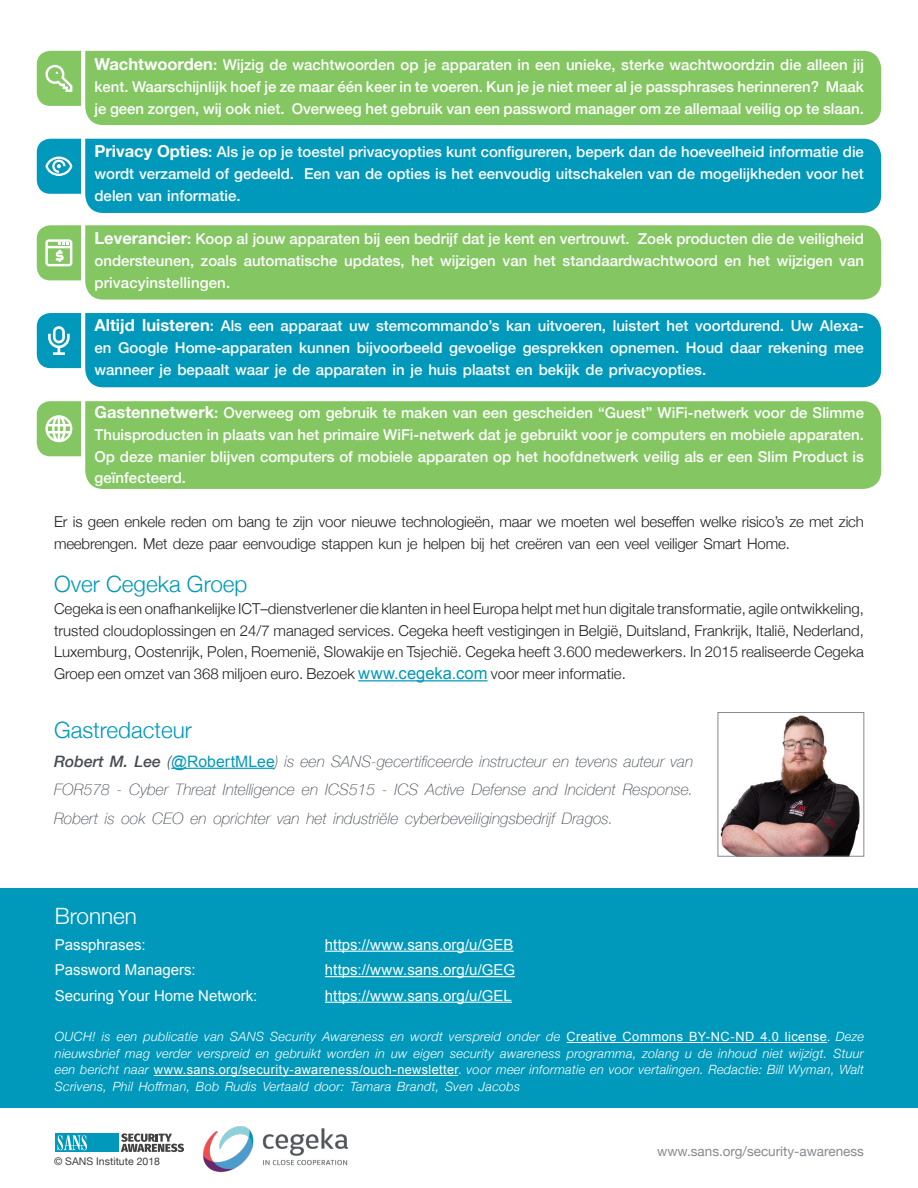
<style>
.page{position:relative;width:918px;height:1188px;background:#fff}
.page>*{position:absolute;margin:0;border:0;box-sizing:border-box;transform-origin:0 0}
.MainText{font:300 22.5px "Helvetica Neue";color:#0098bb}
.t1{font:300 22.5px "Helvetica Neue";color:#fff}
.MainText-2{font:italic 100 15.75px/28.5px "Helvetica Neue";color:#464b54;text-align:justify}
.indents{font:500 15px/21.8px "Helvetica Neue";color:#fff}
.MainText-3{font:300 15px/21.8px "Helvetica Neue";letter-spacing:-.01em;color:#231f20}
.t2{font:15px "Arial";color:#fff}
.t3{font:13.5px "Helvetica Neue";color:#868a8e}
.MainText-4{font:italic 300 12.75px/16.5px "Helvetica Neue";letter-spacing:.02em;color:#fff}
.MainText-5{font:12.75px "Arial";letter-spacing:.03em;color:#fff}
.t4{font:10.5px "Helvetica Neue";color:#413f41}
.s1{font-weight:700;font-size:16.5px}
.s2{font-family:"Arial";font-weight:400;font-size:16.5px;color:#0098bb}
.s3{font-weight:500}
.s4{font-weight:300}
.s5{font-family:"Arial";font-weight:400;font-style:normal;color:#0098bb}
.s6{font-family:"Proxima Nova"}
.s7{font-family:"Arial";font-weight:400;font-style:normal}
.s8{font-style:normal}
</style>
<div class="page">
<div style="left:85px;top:51px;width:796px;height:74px;background:#83c662"></div>
<div style="left:85px;top:139px;width:796px;height:74px;background:#0098bb"></div>
<div style="left:85px;top:225px;width:796px;height:75px;background:#83c662"></div>
<div style="left:85px;top:313px;width:796px;height:74px;background:#0098bb"></div>
<div style="left:85px;top:401px;width:796px;height:88px;background:#83c662"></div>
<div style="left:0;top:889px;width:918px;height:219px;background:#0099bc"></div>
<hr style="left:325px;top:951px;width:189px;height:1px;background:#fff">
<hr style="left:325px;top:976px;width:190px;height:1px;background:#fff">
<hr style="left:325px;top:1002px;width:187px;height:1px;background:#fff">
<hr style="left:358px;top:680px;width:130px;height:1px;background:#0098bb">
<hr style="left:567px;top:1042px;width:260px;height:1px;background:#fff">
<hr style="left:154px;top:1075px;width:304px;height:1px;background:#fff">
<svg style="left:121px;top:1133px;width:63px;height:19px"></svg>
<div style="left:56px;top:1133px;width:63px;height:19px;background:#0098bb"></div>
<svg style="left:58px;top:1135px;width:29px;height:15px"></svg>
<img style="left:203px;top:1126px;width:146px;height:47px">
<hr style="left:171px;top:768px;width:104px;height:1px;background:#0098bb">
<img style="left:720px;top:715px;width:140px;height:139px">
<div style="left:718px;top:712px;width:146px;height:144px;border:1px solid #868a8e"></div>
<svg style="left:37px;top:51px;width:44px;height:55px;background:#91cc73"></svg>
<svg style="left:37px;top:139px;width:44px;height:55px;background:#1fa4c3"></svg>
<svg style="left:37px;top:313px;width:44px;height:55px;background:#21a5c3"></svg>
<svg style="left:37px;top:401px;width:44px;height:55px"></svg>
<svg style="left:37px;top:225px;width:44px;height:55px;background:#9ad07f"></svg>
<p class="indents" style="left:94px;top:53px;width:771px;text-align:right"><span class="s1">Wachtwoorden</span>: Wijzig de wachtwoorden op je apparaten in een unieke, sterke wachtwoordzin die alleen jij<br>Maak</p>
<p class="indents" style="left:292px;top:74px;width:574px;text-indent:-197px">kent. Waarschijnlijk hoef je ze maar één keer in te voeren. Kun je je niet meer al je passphrases herinneren?<br>Overweeg het gebruik van een password manager om ze allemaal veilig op te slaan.</p>
<p class="indents" style="left:94px;top:96px;width:192px">je geen zorgen, wij ook niet.</p>
<p class="indents" style="left:94px;top:140px;width:771px;text-align:right"><span class="s1">Privacy Opties</span>: Als je op je toestel privacyopties kunt configureren, beperk dan de hoeveelheid informatie die<br>Een van de opties is het eenvoudig uitschakelen van de mogelijkheden voor het</p>
<p class="indents" style="left:94px;top:161px;width:201px">wordt verzameld of gedeeld. delen van informatie.</p>
<p class="indents" style="left:94px;top:227px;width:771px"><span class="s1">Leverancier</span>: Koop al jouw apparaten bij een bedrijf dat je kent en vertrouwt.<br>ondersteunen, zoals automatische updates, het wijzigen van het standaardwachtwoord en het wijzigen van privacyinstellingen.</p>
<p class="indents" style="left:638px;top:227px;width:228px">Zoek producten die de veiligheid</p>
<p class="indents" style="left:94px;top:314px;width:771px"><span class="s1">Altijd luisteren</span>: Als een apparaat uw stemcommando s’ kan uitvoeren, luistert het voortdurend. Uw Alexa-</p>
<p class="indents" style="left:94px;top:357px;width:613px">wanneer je bepaalt waar je de apparaten in je huis plaatst en bekijk de privacyopties.</p>
<p class="indents" style="left:94px;top:401px;width:771px;text-align:justify"><span class="s1">Gastennetwerk</span>: Overweeg om gebruik te maken van een gescheiden “Guest” WiFi-netwerk voor de Slimme Thuisproducten in plaats van het primaire WiFi-netwerk dat je gebruikt voor je computers en mobiele apparaten.<br>Op deze manier blijven computers of mobiele apparaten op het hoofdnetwerk veilig als er een Slim Product is geïnfecteerd.</p>
<p class="MainText-3" style="left:54px;top:510px;width:812px">Er is geen enkele reden om bang te zijn voor nieuwe technologieën, maar we moeten wel beseffen welke risico s’ ze met zich meebrengen. Met deze paar eenvoudige stappen kun je helpen bij het creëren van een veel veiliger Smart Home.</p>
<p class="MainText" style="left:54px;top:566px;width:195px">Over Cegeka Groep</p>
<p class="MainText-3" style="left:54px;top:597px;width:812px;text-align:justify">Cegeka is een onafhankelijke ICT–dienstverlener die klanten in heel Europa helpt met hun digitale transformatie, agile ontwikkeling, trusted cloudoplossingen en 24/7 managed services. Cegeka heeft vestigingen in België, Duitsland, Frankrijk, Italië, Nederland, Luxemburg, Oostenrijk, Polen, Roemenië, Slowakije en Tsjechië. Cegeka heeft 3.600 medewerkers In. 2015 realiseerde Cegeka Groep een omzet van 368 miljoen euro. Bezoek <span class="s2">www.cegeka.com</span> voor meer informatie.</p>
<p class="indents" style="left:94px;top:335px;width:771px">en Google Home-apparaten kunnen bijvoorbeeld gevoelige gesprekken opnemen. Houd daar rekening mee</p>
<p class="MainText" style="left:54px;top:712px;width:139px">Gastredacteur</p>
<p class="MainText-2" style="left:54px;top:746px;width:641px"><span class="s3">Robert M. Lee</span> <span class="s4">(</span><span class="s5">@RobertMLee</span>) is een SANS-gecertificeerde instructeur en tevens auteur van FOR578 - Cyber Threat Intelligence en ICS515 - ICS Active Defense and Incident Response.<br>Robert is ook CEO en oprichter van het industriële cyberbeveiligingsbedrijf Dragos.</p>
<p class="t1" style="left:55px;top:898px;width:84px">Bronnen</p>
<p class="t2" style="left:55px;top:935px;width:92px">Passphrases:</p>
<p class="t2" style="left:325px;top:935px;width:190px">https://www.sans.org /u/ GEB</p>
<p class="t2" style="left:55px;top:960px;width:142px">Password Managers:</p>
<p class="t2" style="left:325px;top:960px;width:192px">https://www.sans.org /u/ GEG</p>
<p class="t2" style="left:55px;top:986px;width:204px">Securing Your Home Network:</p>
<p class="t2" style="left:325px;top:986px;width:189px">https://www.sans.org /u/ GEL</p>
<p class="MainText-4" style="left:55px;top:1028px;width:42px">OUCH!</p>
<p class="MainText-4" style="left:230px;top:1028px;width:35px">SANS</p>
<p class="MainText-4" style="left:270px;top:1028px;width:47px">Security</p>
<p class="MainText-5" style="left:567px;top:1028px;width:51px">Creative</p>
<p class="MainText-5" style="left:623px;top:1028px;width:62px">Commons</p>
<p class="MainText-5" style="left:689px;top:1028px;width:67px">BY-NC-ND</p>
<p class="MainText-5" style="left:761px;top:1028px;width:20px">4.0</p>
<p class="MainText-5" style="left:785px;top:1028px;width:47px">license<span class="s6">.</span></p>
<p class="MainText-4" style="left:102px;top:1028px;width:10px">is</p>
<p class="MainText-4" style="left:144px;top:1028px;width:56px">publicatie</p>
<p class="MainText-4" style="left:322px;top:1028px;width:64px">Awareness</p>
<p class="MainText-4" style="left:410px;top:1028px;width:34px">wordt</p>
<p class="MainText-4" style="left:449px;top:1028px;width:54px">verspreid</p>
<p class="MainText-4" style="left:507px;top:1028px;width:34px">onder</p>
<p class="MainText-4" style="left:546px;top:1028px;width:16px">de</p>
<p class="MainText-4" style="left:836px;top:1028px;width:30px">Deze</p>
<p class="MainText-4" style="left:117px;top:1028px;width:22px">een</p>
<p class="MainText-4" style="left:204px;top:1028px;width:21px">van</p>
<p class="MainText-4" style="left:391px;top:1028px;width:15px">en</p>
<p class="MainText-4" style="left:833px;top:1044px;width:32px">Stuur</p>
<p class="MainText-4" style="left:55px;top:1044px;width:811px">nieuwsbrief<br>een bericht naar <span class="s7">www.sans.org/security-awareness/ouch-newsletter</span><span class="s8">.</span> voor meer informatie en voor vertalingen. Redactie: Bill Wyman, Walt<br>Scrivens, Phil Hoffman, Bob Rudis Vertaald door: Tamara Brandt, Sven Jacobs</p>
<p class="MainText-4" style="left:156px;top:1044px;width:37px">verder</p>
<p class="MainText-4" style="left:198px;top:1044px;width:54px">verspreid</p>
<p class="MainText-4" style="left:275px;top:1044px;width:47px">gebruikt</p>
<p class="MainText-4" style="left:327px;top:1044px;width:44px">worden</p>
<p class="MainText-4" style="left:376px;top:1044px;width:11px">in</p>
<p class="MainText-4" style="left:414px;top:1044px;width:32px">eigen</p>
<p class="MainText-4" style="left:450px;top:1044px;width:46px">security</p>
<p class="MainText-4" style="left:643px;top:1044px;width:38px">zolang</p>
<p class="MainText-4" style="left:698px;top:1044px;width:16px">de</p>
<p class="MainText-4" style="left:718px;top:1044px;width:40px">inhoud</p>
<p class="MainText-4" style="left:763px;top:1044px;width:22px">niet</p>
<p class="MainText-4" style="left:789px;top:1044px;width:40px">wijzigt.</p>
<p class="MainText-4" style="left:125px;top:1044px;width:26px">mag</p>
<p class="MainText-4" style="left:256px;top:1044px;width:15px">en</p>
<p class="MainText-4" style="left:500px;top:1044px;width:62px">awareness</p>
<p class="MainText-4" style="left:567px;top:1044px;width:71px">programma,</p>
<p class="MainText-4" style="left:391px;top:1044px;width:18px">uw</p>
<p class="MainText-4" style="left:685px;top:1044px;width:8px">u</p>
<p class="t4" style="left:54px;top:1154px;width:108px">© SANS Institute 2018</p>
<p class="t3" style="left:657px;top:1142px;width:208px">www.sans.org/security-awareness</p>
</div>
